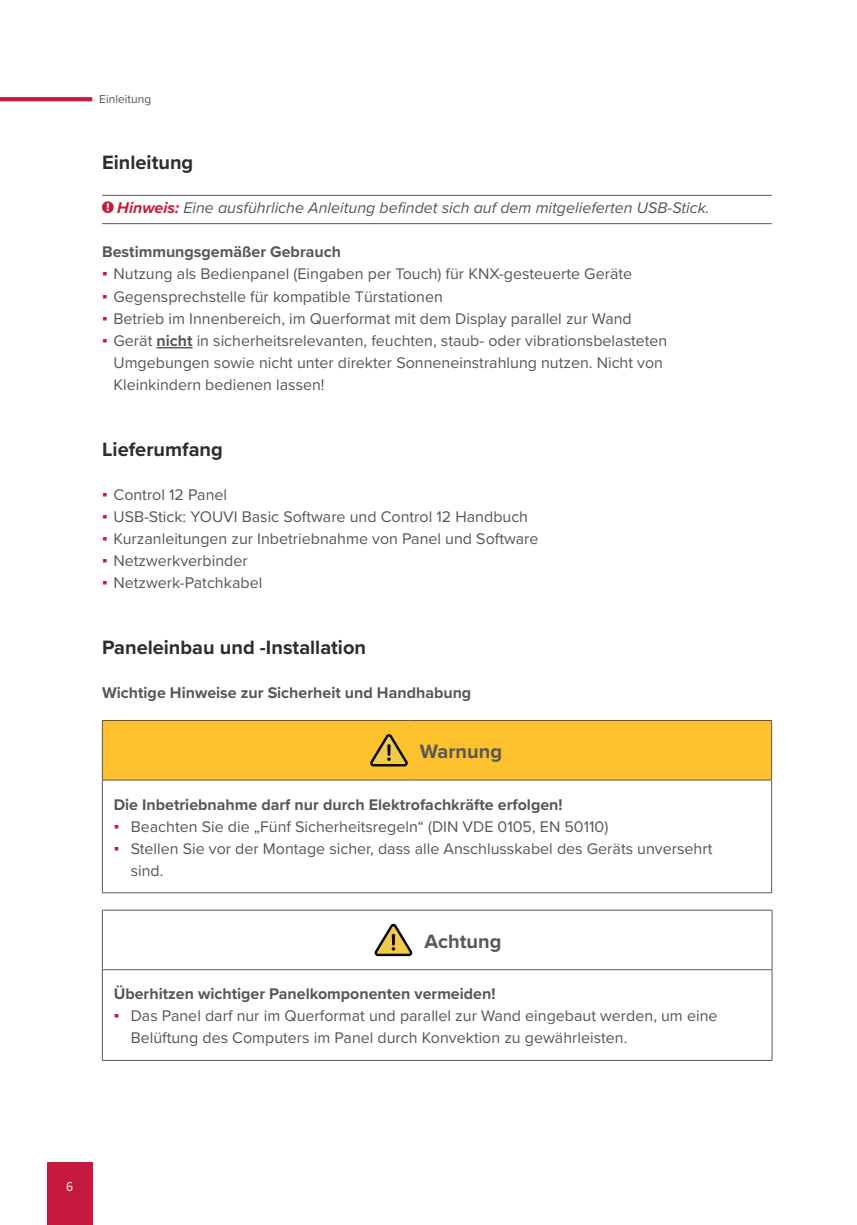
<style>
.page{position:relative;width:857px;height:1225px;background:#fff}
.page>*{position:absolute;margin:0;border:0;box-sizing:border-box;transform-origin:0 0}
.Überschrift_Ebene_1__95__Schwarz{font:700 20px "Proxima Nova";color:#2e2d2c}
.Achtung_Warnung{font:700 20px "Proxima Nova";color:#575756}
.t1{font:16px/22px "Proxima Nova";color:#575756}
.Überschrift_Ebene_2__80___Schwarz__Waru_{font:700 16px "Proxima Nova";color:#575756}
.t2{font:italic 16px "Proxima Nova";color:#575756}
.Überschrift_Ebene_2___80___Schwarz{font:700 16px "Proxima Nova";color:#575756}
.t3{font:14px "Source Sans Pro";color:#fff}
.t4{font:12px "Proxima Nova";color:#575756}
.s1{font-weight:700;color:#c6193e}
.s2{font-family:"Verdana";color:#c6193e}
.s3{font-weight:700}
</style>
<div class="page">
<svg style="left:0;top:97px;width:92px;height:4px"></svg>
<div style="left:47px;top:1162px;width:45px;height:63px;background:#c6193e"></div>
<hr style="left:102px;top:195px;width:669px;height:1px;background:#575756">
<hr style="left:102px;top:223px;width:669px;height:1px;background:#575756">
<hr style="left:156px;top:347px;width:36px;height:1px;background:#575756">
<hr style="left:102px;top:780px;width:1px;height:112px;background:#575756">
<hr style="left:770px;top:780px;width:1px;height:112px;background:#575756">
<hr style="left:102px;top:892px;width:306px;height:1px;background:#575756">
<hr style="left:408px;top:892px;width:363px;height:1px;background:#575756">
<div style="left:102px;top:720px;width:669px;height:60px;background:#fcc12c"></div>
<svg style="left:103px;top:951px;width:668px;height:109px"></svg>
<hr style="left:102px;top:970px;width:1px;height:90px;background:#575756">
<hr style="left:771px;top:970px;width:1px;height:90px;background:#575756">
<hr style="left:102px;top:1060px;width:311px;height:1px;background:#575756">
<hr style="left:413px;top:1060px;width:358px;height:1px;background:#575756">
<hr style="left:102px;top:910px;width:311px;height:1px;background:#575756">
<hr style="left:102px;top:910px;width:1px;height:59px;background:#575756">
<hr style="left:413px;top:910px;width:358px;height:1px;background:#575756">
<hr style="left:771px;top:910px;width:1px;height:59px;background:#575756">
<hr style="left:102px;top:969px;width:311px;height:1px;background:#575756">
<hr style="left:413px;top:969px;width:358px;height:1px;background:#575756">
<svg style="left:374px;top:923px;width:38px;height:33px"></svg>
<p class="t4" style="left:99px;top:90px;width:53px">Einleitung</p>
<p class="Überschrift_Ebene_1__95__Schwarz" style="left:102px;top:148px;width:93px">Einleitung</p>
<p class="t2" style="left:117px;top:196px;width:593px"><span class="s1">Hinweis:</span> Eine ausführliche Anleitung befindet sich auf dem mitgelieferten USB-Stick.</p>
<p class="Überschrift_Ebene_2___80___Schwarz" style="left:102px;top:240px;width:240px">Bestimmungsgemäßer Gebrauch</p>
<p class="t1" style="left:102px;top:262px;width:531px"><span class="s2">▪</span> Nutzung als Bedienpanel (Eingaben per Touch) für KNX-gesteuerte Geräte</p>
<p class="t1" style="left:102px;top:284px;width:342px"><span class="s2">▪</span> Gegensprechstelle für kompatible Türstationen</p>
<p class="t1" style="left:102px;top:306px;width:531px"><span class="s2">▪</span> Betrieb im Innenbereich, im Querformat mit dem Display parallel zur Wand</p>
<p class="t1" style="left:113px;top:328px;width:555px;text-indent:-11px"><span class="s2">▪</span> Gerät <span class="s3">nicht</span> in sicherheitsrelevanten, feuchten, staub- oder vibrationsbelasteten<br>Umgebungen sowie nicht unter direkter Sonneneinstrahlung nutzen. Nicht von<br>Kleinkindern bedienen lassen!</p>
<p class="Überschrift_Ebene_1__95__Schwarz" style="left:102px;top:434px;width:122px">Lieferumfang</p>
<p class="t1" style="left:102px;top:482px;width:126px"><span class="s2">▪</span> Control 12 Panel</p>
<p class="t1" style="left:102px;top:504px;width:427px"><span class="s2">▪</span> USB-Stick: YOUVI Basic Software und Control 12 Handbuch</p>
<p class="t1" style="left:102px;top:526px;width:437px"><span class="s2">▪</span> Kurzanleitungen zur Inbetriebnahme von Panel und Software</p>
<p class="t1" style="left:102px;top:548px;width:147px"><span class="s2">▪</span> Netzwerkverbinder</p>
<p class="t1" style="left:102px;top:570px;width:161px"><span class="s2">▪</span> Netzwerk-Patchkabel</p>
<p class="Überschrift_Ebene_1__95__Schwarz" style="left:102px;top:632px;width:265px">Paneleinbau und -Installation</p>
<p class="Überschrift_Ebene_2___80___Schwarz" style="left:102px;top:680px;width:370px">Wichtige Hinweise zur Sicherheit und Handhabung</p>
<p class="Achtung_Warnung" style="left:420px;top:736px;width:84px">Warnung</p>
<p class="Überschrift_Ebene_2__80___Schwarz__Waru_" style="left:114px;top:792px;width:450px">Die Inbetriebnahme darf nur durch Elektrofachkräfte erfolgen!</p>
<p class="t1" style="left:114px;top:814px;width:496px"><span class="s2">▪</span> Beachten Sie die „Fünf Sicherheitsregeln“ (DIN VDE 0105, EN 50110)</p>
<p class="t1" style="left:131px;top:836px;width:583px;text-indent:-17px"><span class="s2">▪</span> Stellen Sie vor der Montage sicher, dass alle Anschlusskabel des Geräts unversehrt sind.</p>
<p class="Achtung_Warnung" style="left:424px;top:926px;width:78px">Achtung</p>
<p class="Überschrift_Ebene_2__80___Schwarz__Waru_" style="left:114px;top:982px;width:383px">Überhitzen wichtiger Panelkomponenten vermeiden!</p>
<p class="t1" style="left:131px;top:1004px;width:588px;text-indent:-17px"><span class="s2">▪</span> Das Panel darf nur im Querformat und parallel zur Wand eingebaut werden, um eine<br>Belüftung des Computers im Panel durch Konvektion zu gewährleisten.</p>
<p class="t3" style="left:66px;top:1177px;width:8px">6</p>
</div>
